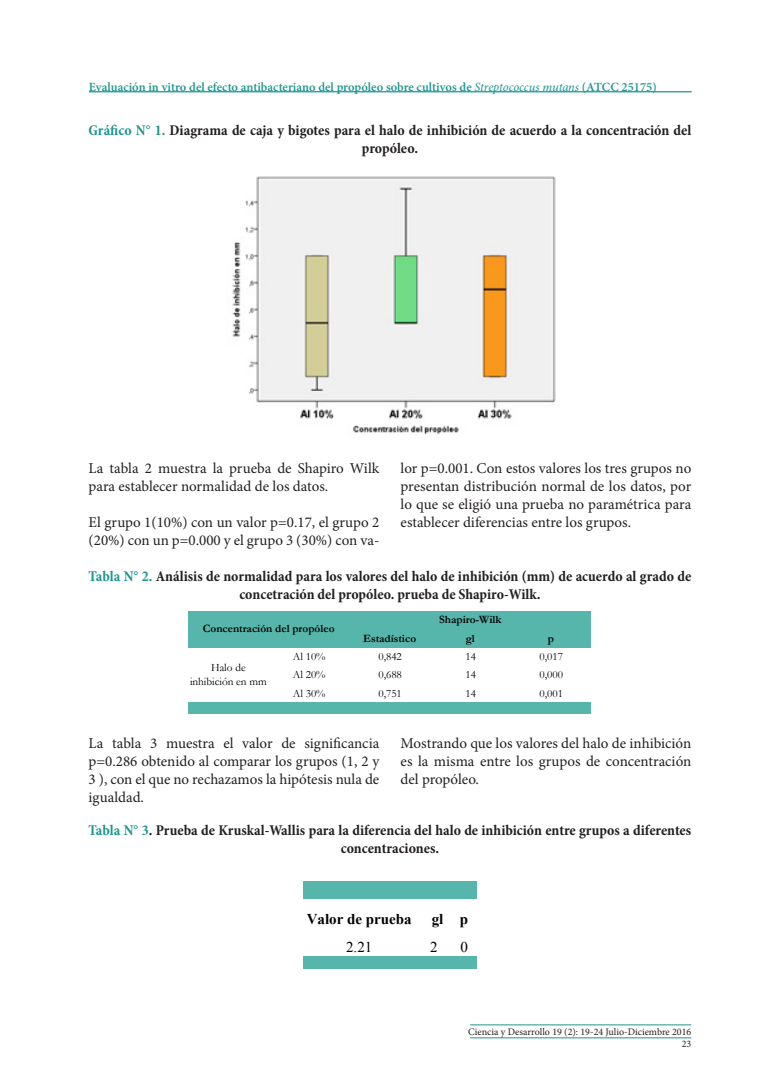
<style>
.page{position:relative;width:780px;height:1088px;background:#fff}
.page>*{position:absolute;margin:0;border:0;box-sizing:border-box;transform-origin:0 0}
.t1{font:15px/18px "Minion Pro";color:#231f20;text-align:justify}
.t2{font:700 condensed 15px/18px "Minion Pro";color:#231f20;text-align:center}
.t3{font:700 15px "Times New Roman";color:#000}
.t4{font:15px "Times New Roman";color:#000}
.t5{font:600 12.5px "Minion Pro";color:#1c9590}
.t6{font:11.25px/14px "Garamond";color:#000;text-align:center}
.t7{font:700 11.25px "Garamond";color:#000}
.t8{font:10px/12px "Minion Pro";color:#231f20;text-align:right}
.s1{font-weight:400;font-style:italic}
.s2{color:#1c9590}
</style>
<div class="page">
<img style="left:232px;top:176px;width:323px;height:259px">
<div style="left:189px;top:611px;width:402px;height:37px;background:#56b6ac"></div>
<div style="left:189px;top:702px;width:402px;height:12px;background:#56b6ac"></div>
<div style="left:303px;top:881px;width:173px;height:18px;background:#56b6ac"></div>
<div style="left:303px;top:956px;width:173px;height:13px;background:#56b6ac"></div>
<hr style="left:470px;top:1024px;width:221px;height:1px;background:#1c9590">
<hr style="left:470px;top:1037px;width:221px;height:1px;background:#1c9590">
<hr style="left:89px;top:91px;width:602px;height:1px;background:#1c9590">
<p class="t5" style="left:89px;top:78px;width:569px">Evaluación in vitro del efecto antibacteriano del propóleo sobre cultivos de <span class="s1">Streptococcus mutans</span> (ATCC 25175)</p>
<p class="t2" style="left:89px;top:121px;width:604px"><span class="s2">Gráfico N° 1.</span> Diagrama de caja y bigotes para el halo de inhibición de acuerdo a la concentración del propóleo.</p>
<p class="t1" style="left:89px;top:460px;width:292px">La tabla 2 muestra la prueba de Shapiro Wilk para establecer normalidad de los datos.</p>
<p class="t1" style="left:89px;top:514px;width:292px">El grupo 1(10%) con un valor p=0.17, el grupo 2 (20%) con un p=0.000 y el grupo 3 (30%) con va-</p>
<p class="t1" style="left:400px;top:460px;width:292px">lor p=0.001. Con estos valores los tres grupos no presentan distribución normal de los datos, por lo que se eligió una prueba no paramétrica para establecer diferencias entre los grupos.</p>
<p class="t2" style="left:89px;top:568px;width:604px"><span class="s2">Tabla N° 2.</span> Análisis de normalidad para los valores del halo de inhibición (mm) de acuerdo al grado de concetración del propóleo. prueba de Shapiro-Wilk.</p>
<p class="t7" style="left:363px;top:631px;width:55px">Estadístico</p>
<p class="t7" style="left:466px;top:631px;width:11px">gl</p>
<p class="t7" style="left:548px;top:631px;width:8px">p</p>
<p class="t6" style="left:293px;top:649px;width:34px">Al 10%</p>
<p class="t6" style="left:378px;top:649px;width:25px">0,842</p>
<p class="t6" style="left:465px;top:649px;width:12px">14</p>
<p class="t6" style="left:539px;top:649px;width:25px">0,017</p>
<p class="t6" style="left:293px;top:667px;width:34px">Al 20%</p>
<p class="t6" style="left:378px;top:667px;width:25px">0,688</p>
<p class="t6" style="left:465px;top:667px;width:12px">14</p>
<p class="t6" style="left:539px;top:667px;width:25px">0,000</p>
<p class="t6" style="left:293px;top:686px;width:34px">Al 30%</p>
<p class="t6" style="left:378px;top:686px;width:25px">0,751</p>
<p class="t6" style="left:465px;top:686px;width:12px">14</p>
<p class="t6" style="left:539px;top:686px;width:25px">0,001</p>
<p class="t7" style="left:439px;top:612px;width:64px">Shapiro-Wilk</p>
<p class="t7" style="left:203px;top:621px;width:133px">Concentración del propóleo</p>
<p class="t6" style="left:190px;top:660px;width:78px">Halo de inhibición en mm</p>
<p class="t1" style="left:89px;top:734px;width:292px">La tabla 3 muestra el valor de significancia p=0.286 obtenido al comparar los grupos (1, 2 y 3 ), con el que no rechazamos la hipótesis nula de igualdad.</p>
<p class="t1" style="left:400px;top:734px;width:292px">Mostrando que los valores del halo de inhibición es la misma entre los grupos de concentración del propóleo.</p>
<p class="t2" style="left:89px;top:821px;width:604px"><span class="s2">Tabla N° 3</span>. Prueba de Kruskal-Wallis para la diferencia del halo de inhibición entre grupos a diferentes concentraciones.</p>
<p class="t3" style="left:307px;top:908px;width:106px">Valor de prueba</p>
<p class="t3" style="left:431px;top:908px;width:38px">gl p</p>
<p class="t4" style="left:346px;top:937px;width:28px">2.21</p>
<p class="t4" style="left:430px;top:937px;width:9px">2</p>
<p class="t4" style="left:460px;top:937px;width:9px">0</p>
<p class="t8" style="left:468px;top:1026px;width:224px">Ciencia y Desarrollo 19 (2): 19-24 Julio-Diciembre 2016<br>23</p>
</div>
